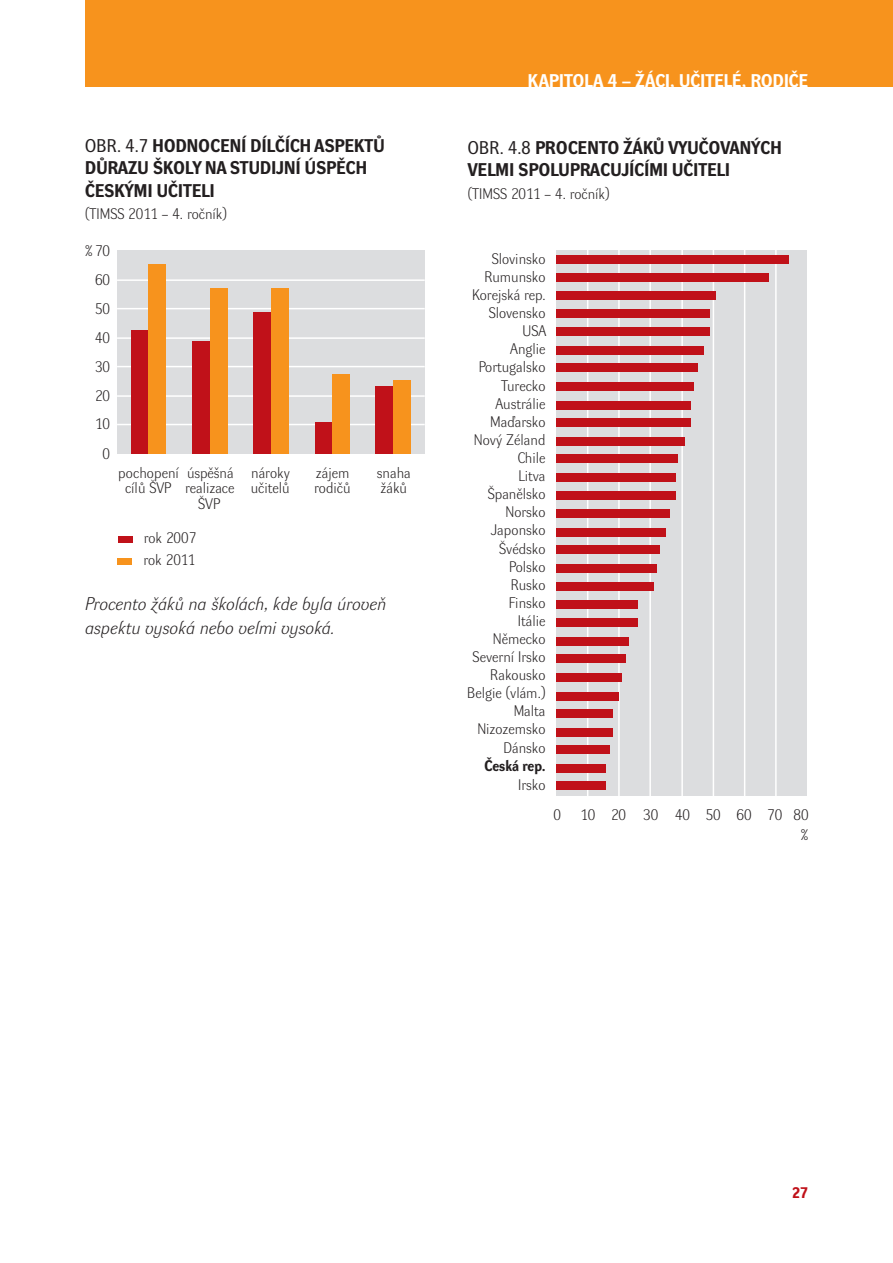
<style>
.page{position:relative;width:893px;height:1263px;background:#fff}
.page>*{position:absolute;margin:0;border:0;box-sizing:border-box;transform-origin:0 0}
.t1{font:700 18px/22.5px "Dyna Grotesk R";letter-spacing:.095em;color:#231f20}
.t2{font:italic 18px/24px "Dyna Grotesk L";color:#231f20}
.t3{font:700 18px "Dyna Grotesk R";letter-spacing:.135em;color:#fff}
.t4{font:15px/18.1px "Dyna Grotesk L";color:#231f20}
.t5{font:700 15px "Dyna Grotesk R";color:#231f20}
.t6{font:700 15px "Dyna Grotesk R";color:#c01119}
.s1{font-weight:400}
</style>
<div class="page">
<div style="left:85px;top:0;width:808px;height:87px;background:#f7931d"></div>
<div style="left:118px;top:251px;width:307px;height:203px;background:#dcdddf"></div>
<hr style="left:118px;top:424px;width:306px;height:1px;background:#fff">
<hr style="left:118px;top:395px;width:306px;height:2px;background:#fff">
<hr style="left:118px;top:366px;width:306px;height:1px;background:#fff">
<hr style="left:118px;top:337px;width:306px;height:2px;background:#fff">
<hr style="left:118px;top:308px;width:306px;height:1px;background:#fff">
<hr style="left:118px;top:279px;width:306px;height:2px;background:#fff">
<div style="left:131px;top:330px;width:18px;height:124px;background:#c01119"></div>
<div style="left:192px;top:341px;width:18px;height:113px;background:#c01119"></div>
<div style="left:253px;top:313px;width:18px;height:141px;background:#c01119"></div>
<div style="left:315px;top:423px;width:17px;height:31px;background:#c01119"></div>
<div style="left:375px;top:386px;width:18px;height:68px;background:#c01119"></div>
<div style="left:149px;top:264px;width:17px;height:190px;background:#f7931d"></div>
<div style="left:210px;top:288px;width:18px;height:166px;background:#f7931d"></div>
<div style="left:271px;top:288px;width:18px;height:166px;background:#f7931d"></div>
<div style="left:332px;top:374px;width:18px;height:80px;background:#f7931d"></div>
<div style="left:393px;top:380px;width:18px;height:74px;background:#f7931d"></div>
<div style="left:118px;top:536px;width:15px;height:7px;background:#c01119"></div>
<div style="left:118px;top:558px;width:14px;height:7px;background:#f7931d"></div>
<div style="left:556px;top:250px;width:251px;height:546px;background:#dcdddf"></div>
<hr style="left:587px;top:250px;width:1px;height:546px;background:#fff">
<hr style="left:618px;top:250px;width:2px;height:546px;background:#fff">
<hr style="left:649px;top:250px;width:2px;height:546px;background:#fff">
<hr style="left:681px;top:250px;width:2px;height:546px;background:#fff">
<hr style="left:713px;top:250px;width:1px;height:546px;background:#fff">
<hr style="left:744px;top:250px;width:1px;height:546px;background:#fff">
<hr style="left:775px;top:250px;width:2px;height:546px;background:#fff">
<div style="left:556px;top:255px;width:232px;height:8px;background:#c01119"></div>
<div style="left:556px;top:274px;width:213px;height:8px;background:#c01119"></div>
<div style="left:556px;top:291px;width:160px;height:8px;background:#c01119"></div>
<div style="left:556px;top:310px;width:154px;height:8px;background:#c01119"></div>
<div style="left:556px;top:327px;width:154px;height:9px;background:#c01119"></div>
<div style="left:556px;top:346px;width:148px;height:8px;background:#c01119"></div>
<div style="left:556px;top:364px;width:142px;height:8px;background:#c01119"></div>
<div style="left:556px;top:382px;width:138px;height:8px;background:#c01119"></div>
<div style="left:556px;top:401px;width:135px;height:8px;background:#c01119"></div>
<div style="left:556px;top:419px;width:135px;height:8px;background:#c01119"></div>
<div style="left:556px;top:437px;width:129px;height:8px;background:#c01119"></div>
<div style="left:556px;top:455px;width:122px;height:8px;background:#c01119"></div>
<div style="left:556px;top:473px;width:119px;height:9px;background:#c01119"></div>
<div style="left:556px;top:491px;width:119px;height:8px;background:#c01119"></div>
<div style="left:556px;top:510px;width:113px;height:8px;background:#c01119"></div>
<div style="left:556px;top:528px;width:110px;height:8px;background:#c01119"></div>
<div style="left:556px;top:546px;width:104px;height:8px;background:#c01119"></div>
<div style="left:556px;top:565px;width:101px;height:8px;background:#c01119"></div>
<div style="left:556px;top:582px;width:98px;height:8px;background:#c01119"></div>
<div style="left:556px;top:601px;width:82px;height:8px;background:#c01119"></div>
<div style="left:556px;top:618px;width:82px;height:8px;background:#c01119"></div>
<div style="left:556px;top:637px;width:73px;height:8px;background:#c01119"></div>
<div style="left:556px;top:654px;width:70px;height:9px;background:#c01119"></div>
<div style="left:556px;top:673px;width:66px;height:8px;background:#c01119"></div>
<div style="left:556px;top:692px;width:63px;height:8px;background:#c01119"></div>
<div style="left:556px;top:709px;width:57px;height:9px;background:#c01119"></div>
<div style="left:556px;top:728px;width:57px;height:8px;background:#c01119"></div>
<div style="left:556px;top:746px;width:54px;height:8px;background:#c01119"></div>
<div style="left:556px;top:764px;width:50px;height:8px;background:#c01119"></div>
<div style="left:556px;top:782px;width:50px;height:8px;background:#c01119"></div>
<p class="t1" style="left:85px;top:135px;width:301px"><span class="s1">Obr. 4.7</span> HODNOCENÍ DÍLČÍCH ASPEKTŮ<br>DŮRAZU ŠKOLY NA STUDIJ NÍ ÚSPĚCH<br>ČESKÝMI UČITELI</p>
<p class="t4" style="left:85px;top:205px;width:143px">(TI MSS 2011 – 4. ročník)</p>
<p class="t4" style="left:85px;top:242px;width:27px">%70</p>
<p class="t4" style="left:95px;top:271px;width:17px">60</p>
<p class="t4" style="left:95px;top:300px;width:17px">50</p>
<p class="t4" style="left:95px;top:329px;width:17px">40</p>
<p class="t4" style="left:95px;top:358px;width:17px">30</p>
<p class="t4" style="left:95px;top:387px;width:17px">20</p>
<p class="t4" style="left:95px;top:416px;width:17px">10</p>
<p class="t4" style="left:103px;top:445px;width:9px">0</p>
<p class="t4" style="left:118px;top:465px;width:62px;line-height:15.1px;text-align:center">pochopení cílů ŠVP</p>
<p class="t4" style="left:185px;top:465px;width:51px;line-height:15.1px">úspěšná realizace</p>
<p class="t4" style="left:198px;top:496px;width:23px">ŠVP</p>
<p class="t4" style="left:144px;top:529px;width:54px">rok 2007</p>
<p class="t4" style="left:143px;top:551px;width:53px">rok 2011</p>
<p class="t4" style="left:251px;top:465px;width:41px;line-height:15.1px">nároky učitelů</p>
<p class="t4" style="left:314px;top:465px;width:38px;line-height:15.1px">zájem rodičů</p>
<p class="t4" style="left:377px;top:465px;width:35px;line-height:15px">snaha žáků</p>
<p class="t2" style="left:85px;top:592px;width:303px">Procento žáků na školách, kde byla úroveň aspektu vysoká nebo velmi vysoká.</p>
<p class="t3" style="left:528px;top:70px;width:281px">KAPITOLA 4 – ŽÁCI, UČITELÉ, RODIČE</p>
<p class="t1" style="left:468px;top:137px;width:315px"><span class="s1">Obr. 4.8</span> PROCENTO ŽÁKŮ VYUČOVANÝCH<br>VELMI SPOLUPRACUJÍCÍMI UČITELI</p>
<p class="t4" style="left:468px;top:185px;width:143px">(TI MSS 2011 – 4. ročník)</p>
<p class="t4" style="left:467px;top:250px;width:81px;text-align:right">Slovinsko<br>Rumunsko<br>Korejská rep.<br>Slovensko<br>USA<br>Anglie<br>Portugalsko<br>Turecko<br>Austrálie<br>Maďarsko<br>Nový Zéland<br>Chile<br>Litva<br>Španělsko<br>Norsko<br>Japonsko<br>Švédsko<br>Polsko<br>Rusko<br>Finsko<br>Itálie<br>Německo<br>Severní Irsko<br>Rakousko<br>Belgie (vlám.)<br>Malta<br>Nizozemsko<br>Dánsko</p>
<p class="t5" style="left:484px;top:757px;width:62px">ČESKÁ REP.</p>
<p class="t4" style="left:518px;top:776px;width:29px">Irsko</p>
<p class="t4" style="left:553px;top:806px;width:9px">0</p>
<p class="t4" style="left:580px;top:806px;width:230px">10 20 30 40 50 60 70 80</p>
<p class="t4" style="left:801px;top:826px;width:9px">%</p>
<p class="t6" style="left:792px;top:1184px;width:17px">27</p>
</div>
